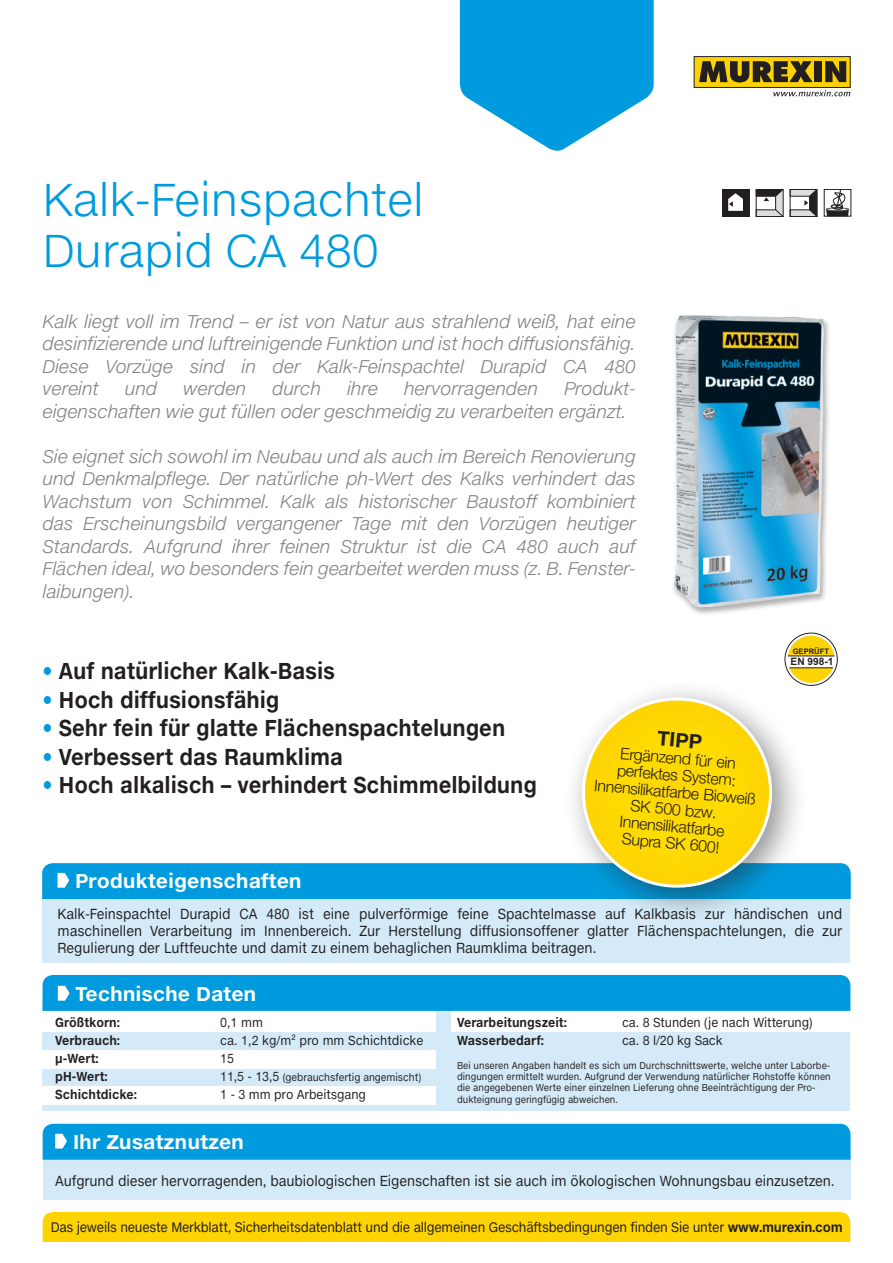
<style>
.page{position:relative;width:893px;height:1263px;background:#fff}
.page>*{position:absolute;margin:0;border:0;box-sizing:border-box;transform-origin:0 0}
.t1{font:300 45px "Helvetica Neuee Text Std";letter-spacing:-.015em;color:#009bde}
._04_Lauftext{font:700 22.5px "Helvetica Neuee Text Std";letter-spacing:-.005em;color:#231f20;scale:.9 1}
._04_Lauftext-2{font:700 19.95px "Helvetica Neue LTW1 G";color:#231f20}
._04_Lauftext-3{font:700 19.5px "Helvetica Neuee Text Std";letter-spacing:-.005em;color:#fff}
.t2{font:italic 300 18px/22.5px "Helvetica Neuee Text Std";letter-spacing:-.025em;color:#808285;text-align:justify}
._04_Lauftext-4{font:300 16.05px "Helvetica Neue LTW1 G";color:#231f20}
._04_Lauftext-5{font:14.25px/17.2px "Helvetica Neuee Text Std";letter-spacing:-.01em;color:#231f20;text-align:justify;scale:.9 1}
._04_Lauftext-6{font:13.5px "Helvetica Neuee Text Std";letter-spacing:-.02em;color:#231f20;scale:.9 1}
._04_Lauftext-7{font:12.75px "Helvetica Neuee Text Std";letter-spacing:-.01em;color:#231f20;scale:.9 1}
._04_Lauftext-8{font:700 12.75px "Helvetica Neuee Text Std";color:#231f20;scale:.9 1}
._04_Lauftext-9{font:10.5px "Helvetica Neuee Text Std";letter-spacing:-.01em;color:#231f20;scale:.9 1}
.t3{font:700 10.2px "Arial";color:#231f20}
._04_Lauftext-10{font:9.75px/11.2px "Helvetica Neuee Text Std";color:#231f20;scale:.89 1}
.t4{font:700 7.65px "Arial";color:#231f20}
.s1{color:#009bde}
.s2{font-size:12.75px}
.s3{font-weight:700}
</style>
<div class="page">
<div style="left:43px;top:1154px;width:807px;height:45px;background:#d4eaf8"></div>
<div style="left:43px;top:1212px;width:807px;height:30px;background:#fed304"></div>
<div style="left:42px;top:869px;width:808px;height:93px;background:#d4eaf8"></div>
<div style="left:43px;top:1124px;width:807px;height:36px;background:#009bde"></div>
<div style="left:43px;top:1004px;width:807px;height:107px;background:#d4eaf8"></div>
<div style="left:21px;top:1050px;width:415px;height:19px;background:#fff"></div>
<div style="left:21px;top:1086px;width:415px;height:19px;background:#fff"></div>
<div style="left:21px;top:1010px;width:415px;height:22px;background:#fff"></div>
<div style="left:452px;top:1011px;width:403px;height:21px;background:#fff"></div>
<div style="left:694px;top:57px;width:156px;height:30px;background:#fed304"></div>
<div style="left:694px;top:56px;width:156px;height:32px;border:1px solid #231f20"></div>
<svg style="left:699px;top:61px;width:114px;height:21px"></svg>
<div style="left:814px;top:61px;width:8px;height:21px;background:#231f20"></div>
<svg style="left:825px;top:61px;width:21px;height:21px"></svg>
<svg style="left:773px;top:90px;width:77px;height:6px"></svg>
<div style="left:43px;top:975px;width:807px;height:36px;background:#009bde"></div>
<svg style="left:785px;top:633px;width:52px;height:53px"></svg>
<div style="left:787px;top:656px;width:48px;height:12px;background:#fff"></div>
<hr style="left:788px;top:655px;width:46px;height:1px;background:#231f20">
<hr style="left:789px;top:667px;width:44px;height:1px;background:#231f20">
<div style="left:722px;top:189px;width:27px;height:28px;background:#231f20"></div>
<svg style="left:728px;top:193px;width:15px;height:18px"></svg>
<svg style="left:756px;top:189px;width:27px;height:28px"></svg>
<svg style="left:790px;top:189px;width:27px;height:28px"></svg>
<svg style="left:826px;top:191px;width:23px;height:23px"></svg>
<div style="left:824px;top:189px;width:27px;height:27px;border:1px solid #231f20"></div>
<div style="left:671px;top:314px;width:160px;height:302px;background:#231f20;opacity:.35"></div>
<img style="left:674px;top:315px;width:150px;height:293px">
<svg style="left:460px;top:0;width:194px;height:151px"></svg>
<div style="left:562px;top:678px;width:247px;height:246px;background:#231f20;opacity:.5"></div>
<svg style="left:42px;top:692px;width:809px;height:207px"></svg>
<p class="t1" style="left:43px;top:171px;width:383px">Kalk-Feinspachtel</p>
<p class="t1" style="left:43px;top:222px;width:338px">Durapid CA 480</p>
<p class="t2" style="left:43px;top:310px;width:595px">Kalk liegt voll im Trend – er ist von Natur aus strahlend weiß, hat eine desinfizierende und luftreinigende Funktion und ist hoch diffusionsfähig.<br>Diese Vorzüge sind in der Kalk-Feinspachtel Durapid CA 480 vereint</p>
<p class="t2" style="left:125px;top:377px;width:34px">und</p>
<p class="t2" style="left:183px;top:377px;width:65px">werden</p>
<p class="t2" style="left:272px;top:377px;width:51px">durch</p>
<p class="t2" style="left:347px;top:377px;width:33px">ihre</p>
<p class="t2" style="left:404px;top:377px;width:136px">hervorragenden</p>
<p class="t2" style="left:43px;top:377px;width:595px;text-indent:521px">Produkt&shy;eigenschaften wie gut füllen oder geschmeidig zu verarbeiten ergänzt.</p>
<p class="t2" style="left:43px;top:445px;width:595px">Sie eignet sich sowohl im Neubau und als auch im Bereich Renovierung und Denkmalpflege. Der natürliche ph-Wert des Kalks verhindert das Wachstum von Schimmel. Kalk als historischer Baustoff kombiniert das Erscheinungsbild vergangener Tage mit den Vorzügen heutiger Standards. Aufgrund ihrer feinen Struktur ist die CA 480 auch auf Flächen ideal, wo besonders fein gearbeitet werden muss (z. B. Fenster&shy;laibungen).</p>
<p class="_04_Lauftext" style="left:43px;top:657px;width:327px"><span class="s1">•</span> Auf natürlicher Kalk-Basis</p>
<p class="_04_Lauftext" style="left:43px;top:685px;width:265px"><span class="s1">•</span> Hoch diffusionsfähig</p>
<p class="_04_Lauftext" style="left:43px;top:714px;width:516px"><span class="s1">•</span> Sehr fein für glatte Flächenspachtelungen</p>
<p class="_04_Lauftext" style="left:43px;top:742px;width:335px"><span class="s1">•</span> Verbessert das Raumklima</p>
<p class="_04_Lauftext" style="left:43px;top:771px;width:551px"><span class="s1">•</span> Hoch alkalisch – verhindert Schimmelbildung</p>
<p class="_04_Lauftext-3" style="left:75px;top:868px;width:228px">Produkteigenschaften</p>
<p class="_04_Lauftext-2" style="left:658px;top:725px;width:46px;rotate:5deg">TIPP</p>
<p class="_04_Lauftext-4" style="left:621px;top:743px;width:117px;rotate:5deg">Ergänzend für ein</p>
<p class="_04_Lauftext-4" style="left:618px;top:760px;width:121px;rotate:5deg">perfektes System:</p>
<p class="_04_Lauftext-4" style="left:595px;top:775px;width:163px;rotate:5deg">Innensilikatfarbe Bioweiß</p>
<p class="_04_Lauftext-4" style="left:631px;top:795px;width:88px;rotate:5deg">SK 500 bzw.</p>
<p class="_04_Lauftext-4" style="left:621px;top:812px;width:107px;rotate:5deg">Innensilikatfarbe</p>
<p class="_04_Lauftext-4" style="left:623px;top:829px;width:99px;rotate:5deg">Supra SK 600!</p>
<p class="t4" style="left:793px;top:646px;width:38px">GEPRÜFT</p>
<p class="t3" style="left:791px;top:655px;width:44px">EN 998-1</p>
<p class="_04_Lauftext-5" style="left:57px;top:905px;width:873px">Kalk-Feinspachtel Durapid CA 480 ist eine pulverförmige feine Spachtelmasse auf Kalkbasis zur händischen und maschinellen Verarbeitung im Innenbereich. Zur Herstellung diffusionsoffener glatter Flächenspachtelungen, die zur Regulierung der Luftfeuchte und damit zu einem behaglichen Raumklima beitragen.</p>
<p class="_04_Lauftext-3" style="left:76px;top:981px;width:182px">Technische Daten</p>
<p class="_04_Lauftext-8" style="left:55px;top:1014px;width:73px">Größtkorn:</p>
<p class="_04_Lauftext-7" style="left:220px;top:1014px;width:49px">0,1 mm</p>
<p class="_04_Lauftext-8" style="left:55px;top:1032px;width:74px">Verbrauch:</p>
<p class="_04_Lauftext-7" style="left:220px;top:1032px;width:227px">ca. 1,2 kg/m² pro mm Schichtdicke</p>
<p class="_04_Lauftext-8" style="left:55px;top:1050px;width:50px">µ-Wert:</p>
<p class="_04_Lauftext-7" style="left:220px;top:1050px;width:17px">15</p>
<p class="_04_Lauftext-8" style="left:55px;top:1068px;width:60px">pH-Wert:</p>
<p class="_04_Lauftext-9" style="left:220px;top:1070px;width:225px"><span class="s2">11,5 - 13,5</span> (gebrauchsfertig angemischt)</p>
<p class="_04_Lauftext-8" style="left:55px;top:1086px;width:92px">Schichtdicke:</p>
<p class="_04_Lauftext-7" style="left:220px;top:1086px;width:163px">1 - 3 mm pro Arbeitsgang</p>
<p class="_04_Lauftext-3" style="left:73px;top:1129px;width:173px">Ihr Zusatznutzen</p>
<p class="_04_Lauftext-8" style="left:457px;top:1014px;width:123px">Verarbeitungszeit:</p>
<p class="_04_Lauftext-7" style="left:622px;top:1014px;width:213px">ca. 8 Stunden (je nach Witterung)</p>
<p class="_04_Lauftext-8" style="left:457px;top:1032px;width:98px">Wasserbedarf:</p>
<p class="_04_Lauftext-7" style="left:622px;top:1032px;width:113px">ca. 8 l/20 kg Sack</p>
<p class="_04_Lauftext-10" style="left:457px;top:1059px;width:421px">Bei unseren Angaben handelt es sich um Durchschnittswerte, welche unter Laborbe&shy;dingungen ermittelt wurden. Aufgrund der Verwendung natürlicher Rohstoffe können die angegebenen Werte einer einzelnen Lieferung ohne Beeinträchtigung der Pro&shy;dukteignung geringfügig abweichen.</p>
<p class="_04_Lauftext-5" style="left:55px;top:1172px;width:868px">Aufgrund dieser hervorragenden, baubiologischen Eigenschaften ist sie auch im ökologischen Wohnungsbau einzusetzen.</p>
<p class="_04_Lauftext-6" style="left:51px;top:1219px;width:881px">Das jeweils neueste Merkblatt, Sicherheitsdatenblatt und die allgemeinen Geschäftsbedingungen finden Sie unter <span class="s3">www.murexin.com</span></p>
</div>
